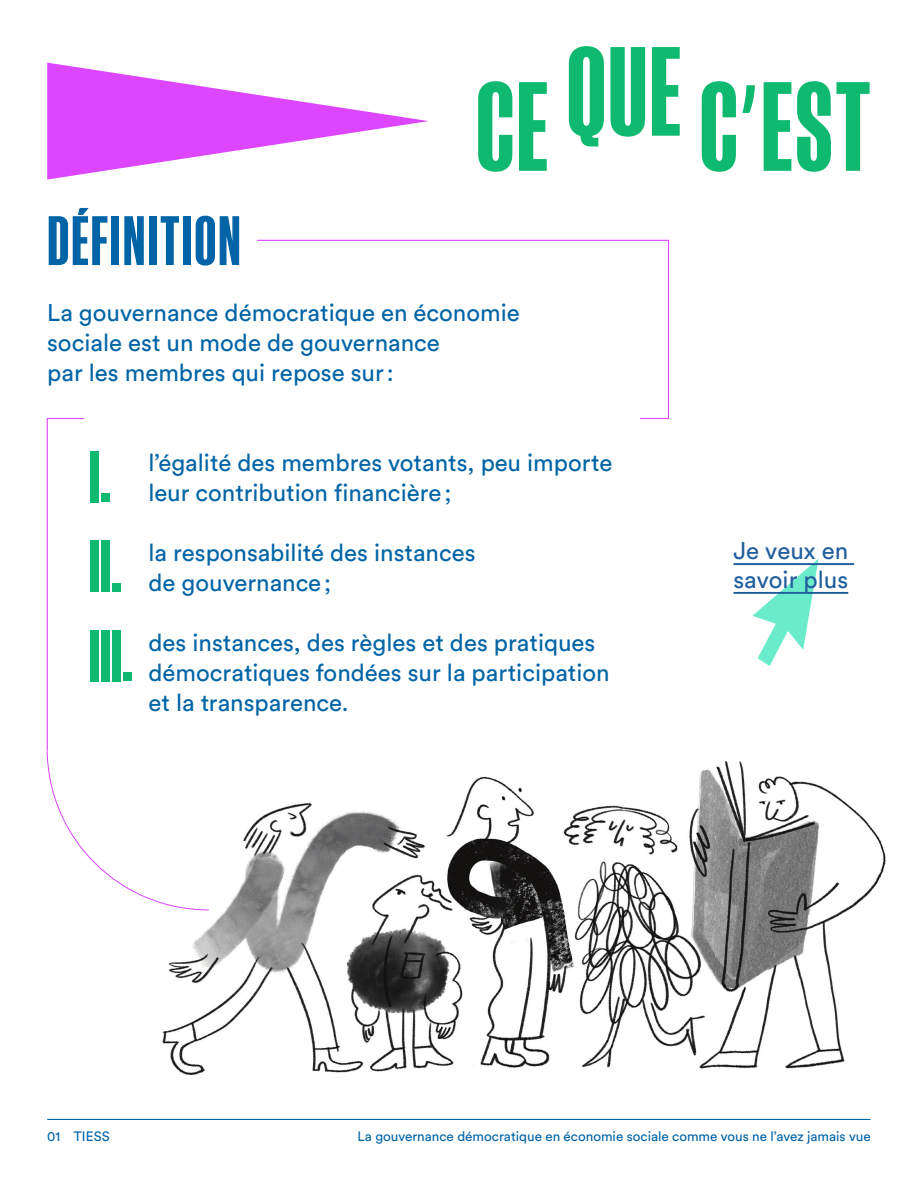
<style>
.page{position:relative;width:918px;height:1188px;background:#fff}
.page>*{position:absolute;margin:0;border:0;box-sizing:border-box;transform-origin:0 0}
.t1{font:700 119.85px "Test Manuka";letter-spacing:.015em;color:#0fba70}
.t2{font:700 69px/89.7px "Test Manuka";color:#0fba70}
.t3{font:700 66px "Manuka";letter-spacing:.03em;color:#0064a6}
.t4{font:24px/30px "Circular Std";color:#0064a6}
.t5{font:24px/28.8px "Circular Std";color:#215e9e}
.t6{font:13.5px "Circular Std";color:#0064a6}
.s1{font-family:"Acumin Variable Concept";font-weight:400}
</style>
<div class="page">
<svg style="left:752px;top:559px;width:67px;height:107px"></svg>
<svg style="left:257px;top:239px;width:413px;height:181px"></svg>
<img style="left:136px;top:761px;width:750px;height:359px">
<svg style="left:46px;top:418px;width:164px;height:493px"></svg>
<hr style="left:733px;top:563px;width:121px;height:2px;background:#215e9e">
<hr style="left:733px;top:592px;width:115px;height:2px;background:#215e9e">
<hr style="left:47px;top:1119px;width:823px;height:1px;background:#0064a6">
<svg style="left:47px;top:63px;width:382px;height:117px"></svg>
<h3 class="t3" style="left:47px;top:206px;width:195px">DÉFINITION</h3>
<h1 class="t1" style="left:476px;top:64px;width:396px">CE QUE C<span class="s1">’</span>EST</h1>
<p class="t4" style="left:47px;top:298px;width:474px">La gouvernance démocratique en économie sociale est un mode de gouvernance<br>par les membres qui repose sur:</p>
<h2 class="t2" style="left:89px;top:431px;width:46px">I.<br>II.<br>III.</h2>
<p class="t4" style="left:149px;top:448px;width:466px">l’égalité des membres votants, peu importe leur contribution financière;</p>
<p class="t4" style="left:149px;top:538px;width:329px">la responsabilité des instances de gouvernance;</p>
<p class="t4" style="left:149px;top:628px;width:463px">des instances, des règles et des pratiques démocratiques fondées sur la participation et la transparence.</p>
<p class="t5" style="left:733px;top:536px;width:116px">Je veux en savoir plus</p>
<p class="t6" style="left:47px;top:1128px;width:64px">01 TIESS</p>
<p class="t6" style="left:358px;top:1128px;width:515px">La gouvernance démocratique en économie sociale comme vous ne l’avez jamais vue</p>
</div>
